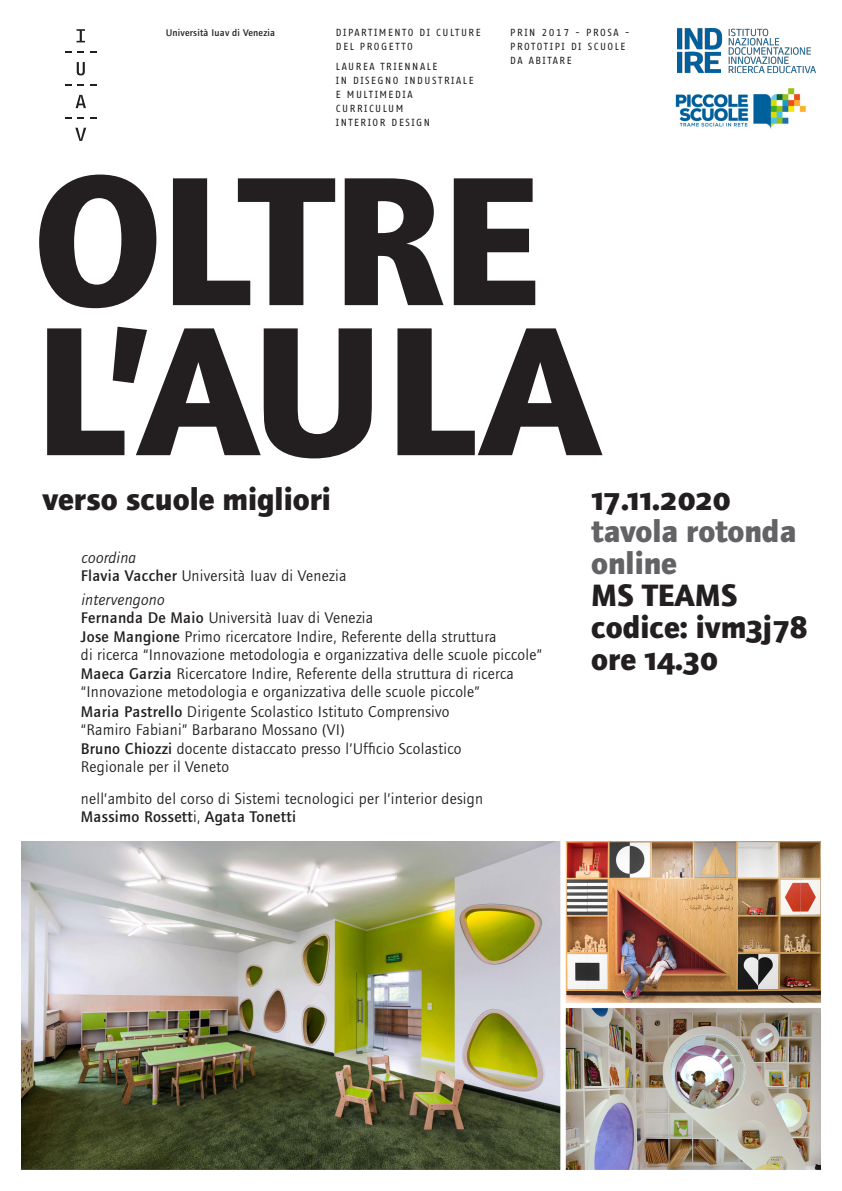
<style>
.page{position:relative;width:842px;height:1191px;background:#fff}
.page>*{position:absolute;margin:0;border:0;box-sizing:border-box;transform-origin:0 0}
.TITOLO{font:700 190px "Foundry Journal";letter-spacing:-.01em;color:#231f20}
.SOTTOTITOLO___INFO{font:700 32px "Foundry Journal";color:#231f20}
.SOTTOTITOLO___INFO-2{font:700 32px "Foundry Journal";color:#636366}
.SOTTOTITOLO___INFO-3{font:700 32px "Foundry Journal SC";color:#231f20}
.TESTO_piccolo{font:16px/18px "Foundry Journal";letter-spacing:.02em;color:#231f20}
.TESTO_piccolo-2{font:500 16px "Foundry Journal";letter-spacing:.02em;color:#231f20}
.TESTO_piccolo-3{font:italic 16px "Foundry Journal";letter-spacing:.02em;color:#231f20}
.INTESTAZIONE_maiusco{font:10px/14px "Fago Office Sans";letter-spacing:.15em;color:#231f20}
.INTESTAZIONE_iuav{font:500 10px "Foundry Journal";letter-spacing:.02em;color:#231f20}
.s1{font-weight:500}
.s2{font-weight:400}
.s3{font-family:"Foundry Journal SC"}
.s4{font-family:"Foundry Journal"}
</style>
<div class="page">
<svg style="left:77px;top:29px;width:8px;height:13px"></svg>
<svg style="left:65px;top:51px;width:7px;height:2px"></svg>
<svg style="left:78px;top:51px;width:6px;height:2px"></svg>
<svg style="left:90px;top:51px;width:6px;height:2px"></svg>
<svg style="left:77px;top:62px;width:8px;height:13px"></svg>
<svg style="left:65px;top:84px;width:7px;height:2px"></svg>
<svg style="left:78px;top:84px;width:6px;height:2px"></svg>
<svg style="left:90px;top:84px;width:6px;height:2px"></svg>
<svg style="left:76px;top:95px;width:10px;height:13px"></svg>
<svg style="left:65px;top:117px;width:7px;height:2px"></svg>
<svg style="left:78px;top:117px;width:6px;height:2px"></svg>
<svg style="left:90px;top:117px;width:6px;height:2px"></svg>
<svg style="left:75px;top:128px;width:11px;height:13px"></svg>
<img style="left:677px;top:28px;width:138px;height:45px">
<img style="left:675px;top:88px;width:131px;height:41px">
<img style="left:21px;top:841px;width:800px;height:328px">
<p class="INTESTAZIONE_iuav" style="left:166px;top:27px;width:111px">Università Iuav di Venezia</p>
<p class="INTESTAZIONE_maiusco" style="left:336px;top:26px;width:146px">DIPARTIMENTO DI CULTURE</p>
<p class="INTESTAZIONE_maiusco" style="left:336px;top:40px;width:78px">DEL PROGETTO</p>
<p class="INTESTAZIONE_maiusco" style="left:336px;top:60px;width:103px">LAUREA TRIENNALE</p>
<p class="INTESTAZIONE_maiusco" style="left:336px;top:74px;width:139px">IN DISEGNO INDUSTRIALE</p>
<p class="INTESTAZIONE_maiusco" style="left:336px;top:88px;width:78px">E MULTIMEDIA</p>
<p class="INTESTAZIONE_maiusco" style="left:336px;top:102px;width:69px">CURRICULUM</p>
<p class="INTESTAZIONE_maiusco" style="left:336px;top:116px;width:96px">INTERIOR DESIGN</p>
<p class="INTESTAZIONE_maiusco" style="left:510px;top:26px;width:121px">PRIN 2017 - PROSA -<br>PROTOTIPI DI SCUOLE</p>
<p class="INTESTAZIONE_maiusco" style="left:510px;top:54px;width:63px">DA ABITARE</p>
<p class="TITOLO" style="left:34px;top:130px;width:506px">OLTRE</p>
<p class="TITOLO" style="left:34px;top:280px;width:568px">L’AULA</p>
<p class="SOTTOTITOLO___INFO" style="left:43px;top:481px;width:290px">verso scuole migliori</p>
<p class="TESTO_piccolo-3" style="left:81px;top:549px;width:56px">coordina</p>
<p class="TESTO_piccolo" style="left:81px;top:567px;width:267px"><span class="s1">Flavia Vaccher</span> Università Iuav di Venezia</p>
<p class="TESTO_piccolo-3" style="left:81px;top:590px;width:85px">intervengono</p>
<p class="TESTO_piccolo" style="left:81px;top:608px;width:294px"><span class="s1">Fernanda De Maio</span> Università Iuav di Venezia</p>
<p class="TESTO_piccolo" style="left:81px;top:628px;width:417px"><span class="s1">Jose Mangione</span> Primo ricercatore Indire, Referente della struttura</p>
<p class="TESTO_piccolo" style="left:81px;top:646px;width:463px">di ricerca “Innovazione metodologia e organizzativa delle scuole piccole”</p>
<p class="TESTO_piccolo" style="left:81px;top:665px;width:434px"><span class="s1">Maeca Garzia</span> Ricercatore Indire, Referente della struttura di ricerca “Innovazione metodologia e organizzativa delle scuole piccole”</p>
<p class="TESTO_piccolo" style="left:81px;top:703px;width:370px"><span class="s1">Maria Pastrello</span> Dirigente Scolastico Istituto Comprensivo</p>
<p class="TESTO_piccolo" style="left:81px;top:721px;width:265px">“Ramiro Fabiani” Barbarano Mossano (VI)</p>
<p class="TESTO_piccolo" style="left:81px;top:740px;width:382px"><span class="s1">Bruno Chiozzi</span> docente distaccato presso l’Ufficio Scolastico</p>
<p class="TESTO_piccolo" style="left:81px;top:758px;width:150px">Regionale per il Veneto</p>
<p class="TESTO_piccolo" style="left:81px;top:790px;width:404px">nell’ambito del corso di Sistemi tecnologici per l’interior design</p>
<p class="TESTO_piccolo-2" style="left:81px;top:808px;width:217px">Massimo Rossett<span class="s2">i,</span> Agata Tonetti</p>
<p class="SOTTOTITOLO___INFO-3" style="left:591px;top:481px;width:141px">17.11.2020</p>
<p class="SOTTOTITOLO___INFO-2" style="left:591px;top:513px;width:207px">tavola rotonda</p>
<p class="SOTTOTITOLO___INFO-2" style="left:591px;top:545px;width:88px">online</p>
<p class="SOTTOTITOLO___INFO" style="left:591px;top:577px;width:148px">MS TEAMS</p>
<p class="SOTTOTITOLO___INFO" style="left:591px;top:609px;width:218px">codice: ivm<span class="s3">3</span>j<span class="s3">78</span></p>
<p class="SOTTOTITOLO___INFO-3" style="left:591px;top:641px;width:128px"><span class="s4">ore</span> 14.30</p>
</div>
